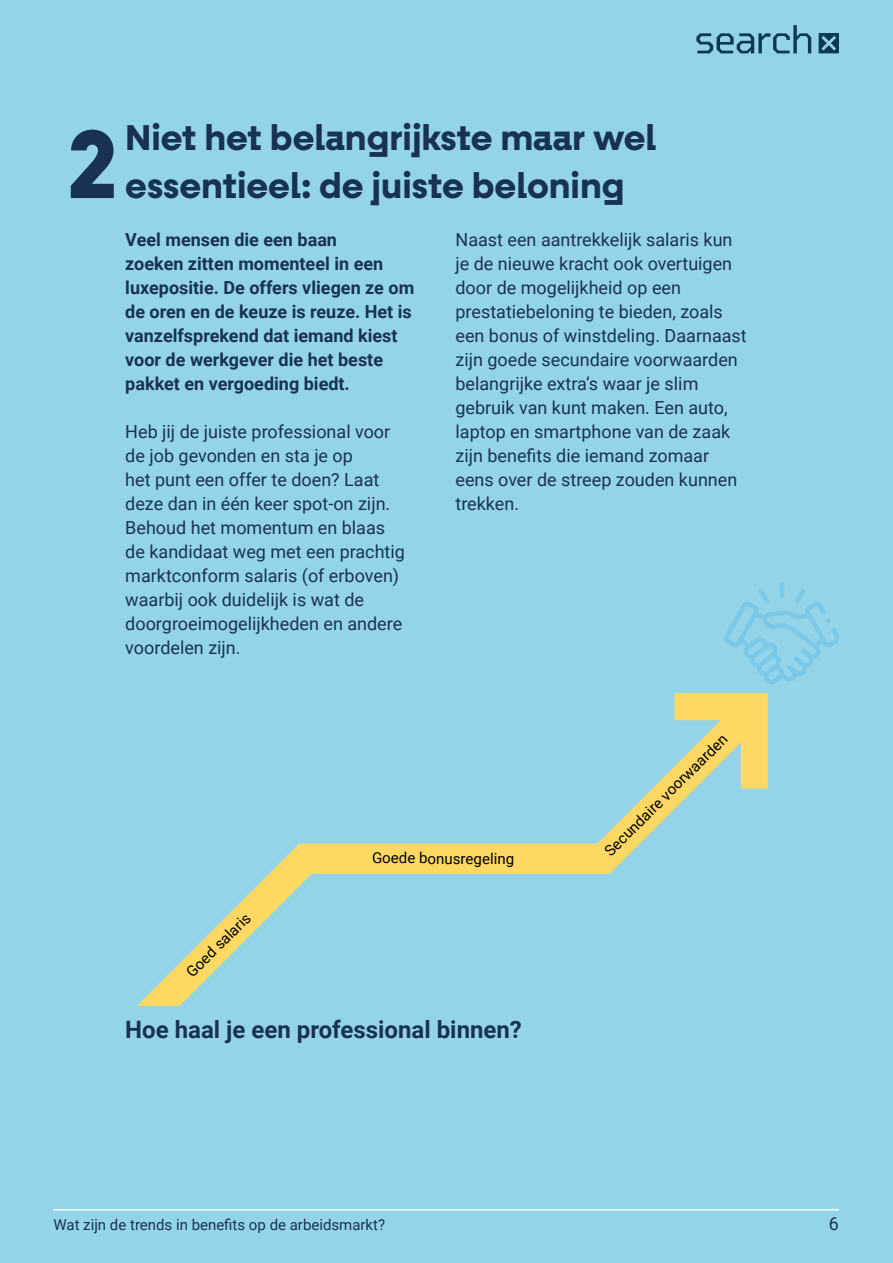
<style>
.page{position:relative;width:893px;height:1263px;background:#94d4e9}
.page>*{position:absolute;margin:0;border:0;box-sizing:border-box;transform-origin:0 0}
.t1{font:700 97.5px "Fractul";color:#193254}
.t2{font:700 36px/48px "Fractul";color:#193254}
.t3{font:700 24px "Roboto";color:#193254}
.t4{font:18px/24px "Roboto";color:#193254}
.t5{font:700 18px/24px "Roboto";color:#193254}
.t6{font:15px "Roboto";letter-spacing:-.005em;color:#000}
.t7{font:15px "Roboto";color:#193254}
</style>
<div class="page">
<svg style="left:696px;top:25px;width:115px;height:28px"></svg>
<svg style="left:819px;top:33px;width:20px;height:20px"></svg>
<hr style="left:53px;top:1209px;width:786px;height:1px;background:#fff">
<svg style="left:138px;top:794px;width:529px;height:211px"></svg>
<svg style="left:647px;top:582px;width:192px;height:234px"></svg>
<h1 class="t1" style="left:67px;top:106px;width:53px">2</h1>
<h2 class="t2" style="left:125px;top:114px;width:532px">Niet het belangrijkste maar wel essentieel: de juiste beloning</h2>
<p class="t4" style="left:455px;top:227px;width:293px">Naast een aantrekkelijk salaris kun je de nieuwe kracht ook overtuigen door de mogelijkheid op een prestatiebeloning te bieden, zoals een bonus of winstdeling. Daarnaast zijn goede secundaire voorwaarden belangrijke extra’s waar je slim gebruik van kunt maken. Een auto, laptop en smartphone van de zaak zijn benefits die iemand zomaar eens over de streep zouden kunnen trekken.</p>
<p class="t5" style="left:125px;top:227px;width:290px">Veel mensen die een baan<br>zoeken zitten momenteel in een luxepositie. De offers vliegen ze om de oren en de keuze is reuze. Het is vanzelfsprekend dat iemand kiest voor de werkgever die het beste pakket en vergoeding biedt.</p>
<p class="t4" style="left:125px;top:419px;width:281px">Heb jij de juiste professional voor de job gevonden en sta je op<br>het punt een offer te doen? Laat deze dan in één keer spot-on zijn.<br>Behoud het momentum en blaas de kandidaat weg met een prachtig marktconform salaris (of erboven) waarbij ook duidelijk is wat de doorgroeimogelijkheden en andere voordelen zijn.</p>
<p class="t6" style="left:182px;top:967px;width:85px;rotate:-45deg">Goed salaris</p>
<p class="t6" style="left:372px;top:848px;width:144px">Goede bonusregeling</p>
<h3 class="t3" style="left:125px;top:1013px;width:398px">Hoe haal je een professional binnen?</h3>
<p class="t6" style="left:600px;top:846px;width:167px;rotate:-45deg">Secundaire voorwaarden</p>
<p class="t7" style="left:53px;top:1214px;width:333px">Wat zijn de trends in benefits op de arbeidsmarkt?</p>
<p class="t4" style="left:829px;top:1211px;width:12px">6</p>
</div>
